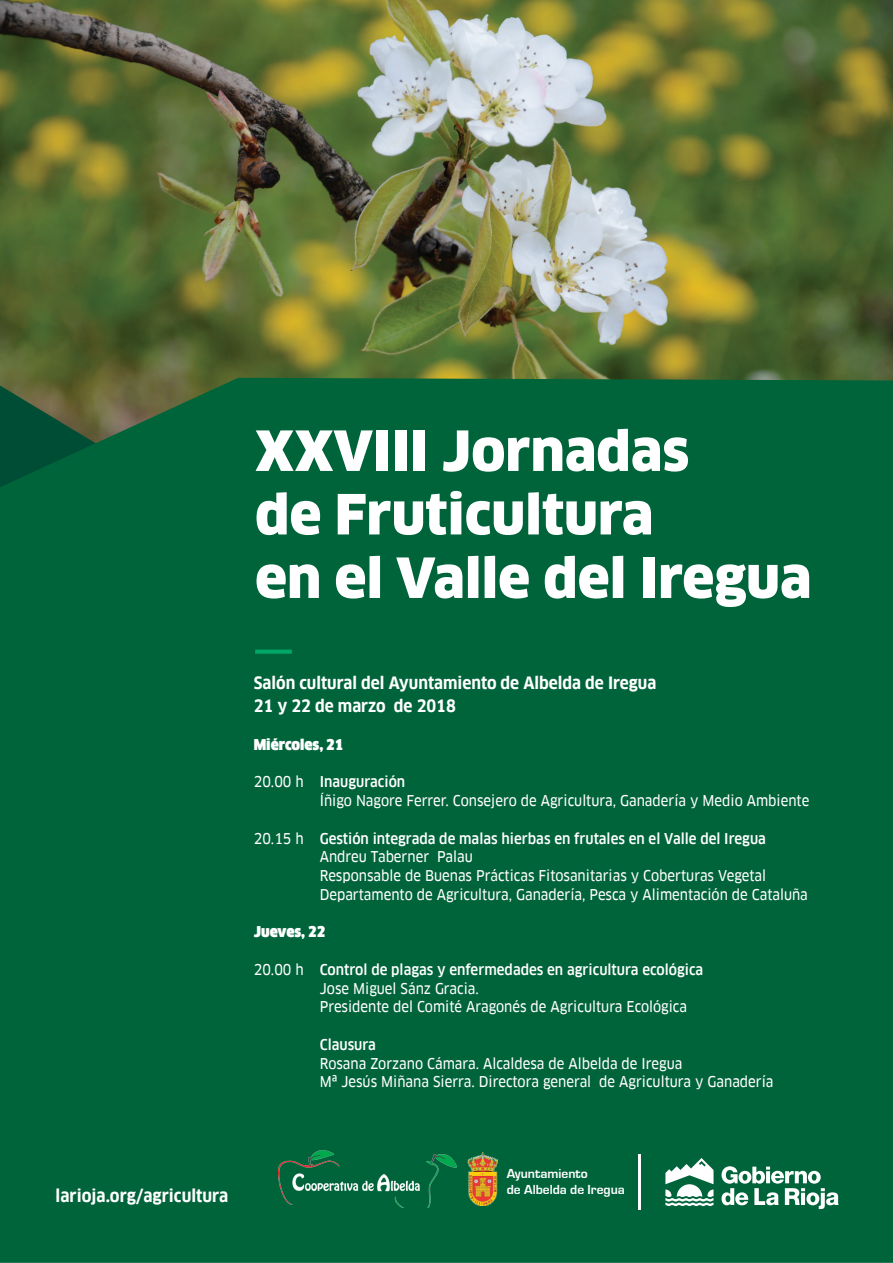
<style>
.page{position:relative;width:893px;height:1263px;background:#fff}
.page>*{position:absolute;margin:0;border:0;box-sizing:border-box;transform-origin:0 0}
.t1{font:900 54px/63.4px "Clan Offc Pro";color:#fff}
.t2{font:700 17.1px "Clan Offc Pro Narr";color:#fff}
.t3{font:700 16.65px/23px "Clan Offc Pro Narr";color:#fff}
.t4{font:14.55px/18.8px "Clan Offc Pro Narr News";color:#fff}
.t5{font:500 14.55px "Clan Offc Pro Narr";color:#fff}
.t6{font:14.55px "Clan Offc Pro Narr Ultra";color:#fff}
.t7{font:700 13.5px/16.2px "Eurostile T";color:#fff}
.s1{font-family:"Clan Offc Pro Narr News";font-weight:400}
</style>
<div class="page">
<img style="left:0;top:0;width:893px;height:378px">
<div style="left:0;top:378px;width:893px;height:885px;background:#00643b"></div>
<hr style="left:638px;top:1154px;width:2px;height:55px;background:#fff">
<svg style="left:665px;top:1158px;width:48px;height:48px"></svg>
<svg style="left:721px;top:1166px;width:118px;height:43px"></svg>
<img style="left:278px;top:1150px;width:178px;height:58px">
<img style="left:467px;top:1153px;width:30px;height:52px">
<div style="left:255px;top:649px;width:37px;height:5px;background:#00a767"></div>
<h1 class="t1" style="left:255px;top:419px;width:558px">XXVIII Jornadas<br>de Fruticultura<br>en el Valle del Iregua</h1>
<p class="t3" style="left:254px;top:672px;width:404px">Salón cultural del Ayuntamiento de Albelda de Iregua<br>21 y 22 de marzo de 2018</p>
<p class="t6" style="left:254px;top:736px;width:91px">Miércoles, 21</p>
<p class="t5" style="left:254px;top:774px;width:153px"><span class="s1">20.00 h</span> Inauguración</p>
<p class="t4" style="left:320px;top:791px;width:491px">Íñigo Nagore Ferrer. Consejero de Agricultura, Ganadería y Medio Ambiente</p>
<p class="t5" style="left:254px;top:830px;width:514px"><span class="s1">20.15 h</span> Gestión integrada de malas hierbas en frutales en el Valle del Iregua</p>
<p class="t4" style="left:320px;top:848px;width:490px">Andreu Taberner Palau<br>Responsable de Buenas Prácticas Fitosanitarias y Coberturas Vegetal<br>Departamento de Agricultura, Ganadería, Pesca y Alimentación de Cataluña</p>
<p class="t6" style="left:254px;top:924px;width:73px">Jueves, 22</p>
<p class="t5" style="left:254px;top:961px;width:451px"><span class="s1">20.00 h</span> Control de plagas y enfermedades en agricultura ecológica</p>
<p class="t4" style="left:320px;top:979px;width:369px">Jose Miguel Sánz Gracia.<br>Presidente del Comité Aragonés de Agricultura Ecológica</p>
<p class="t5" style="left:320px;top:1036px;width:58px">Clausura</p>
<p class="t4" style="left:320px;top:1054px;width:455px">Rosana Zorzano Cámara. Alcaldesa de Albelda de Iregua<br>Mª Jesús Miñana Sierra. Directora general de Agricultura y Ganadería</p>
<p class="t2" style="left:56px;top:1186px;width:174px">larioja.org/agricultura</p>
<p class="t7" style="left:507px;top:1166px;width:120px">Ayuntamiento<br>de Albelda de Iregua</p>
</div>
